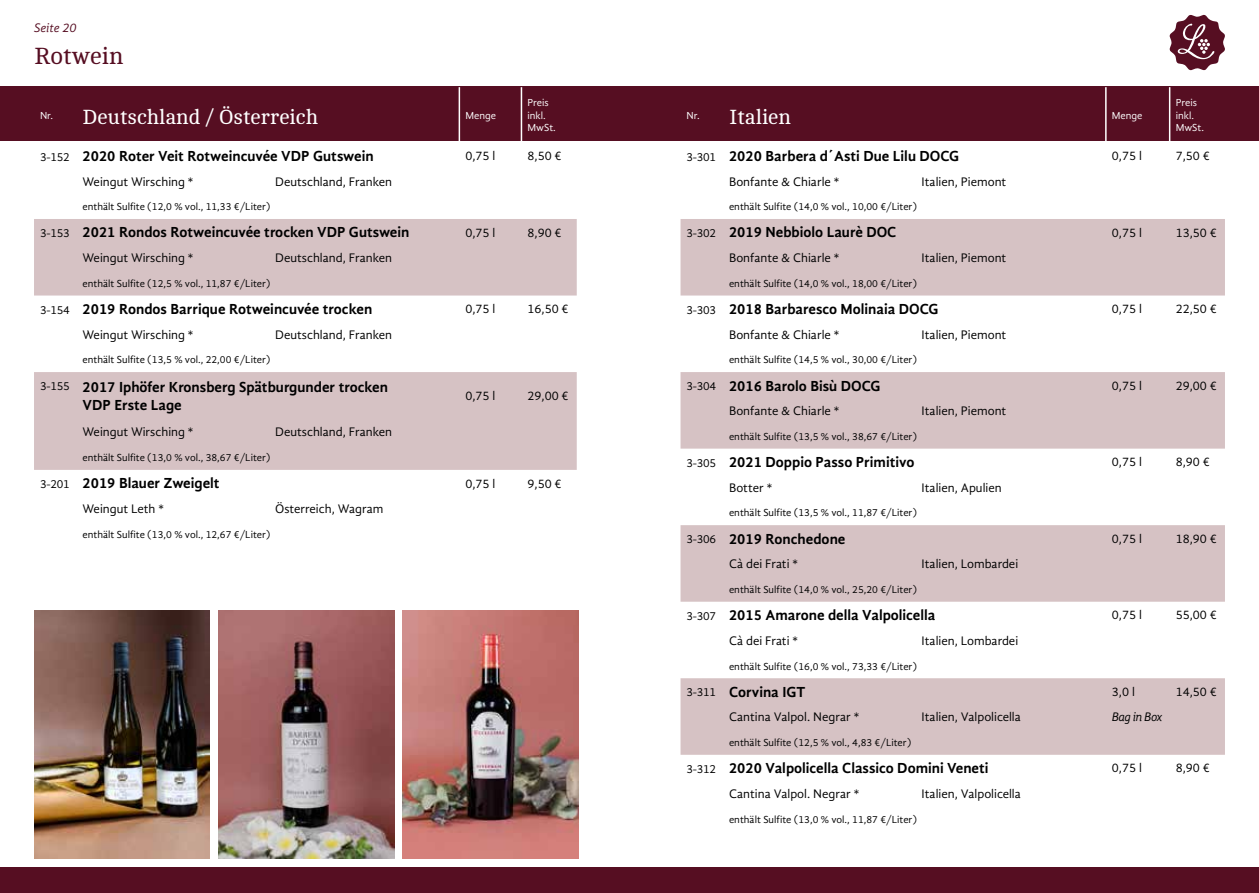
<style>
.page{position:relative;width:1259px;height:893px;background:#fff}
.page>*{position:absolute;margin:0;border:0;box-sizing:border-box;transform-origin:0 0}
.t1{font:24px "Cambo";color:#560e22}
.t2{font:21px "Cambo";color:#fff}
.t3{font:700 15px/18px "Gandhi Sans";color:#000}
.t4{font:12.75px "Gandhi Sans";color:#000}
.t5{font:italic 12.75px "Gandhi Sans";letter-spacing:-.04em;color:#000}
.t6{font:italic 12.75px "Gandhi Sans";color:#560e22}
.t7{font:10.5px "Gandhi Sans";color:#000}
.t8{font:10.5px/12.6px "Gandhi Sans";color:#fff}
.s1{font-weight:400;font-size:12px}
</style>
<div class="page">
<div style="left:0;top:86px;width:1259px;height:54px;background:#560e22"></div>
<svg style="left:34px;top:219px;width:543px;height:251px;fill:#d6c2c4"></svg>
<hr style="left:458px;top:87px;width:2px;height:55px;background:#fff">
<hr style="left:521px;top:87px;width:1px;height:55px;background:#fff">
<div style="left:0;top:867px;width:1259px;height:26px;background:#560e22"></div>
<svg style="left:1169px;top:14px;width:56px;height:57px"></svg>
<svg style="left:680px;top:219px;width:545px;height:536px;fill:#d6c2c4"></svg>
<hr style="left:1105px;top:87px;width:1px;height:55px;background:#fff">
<hr style="left:1169px;top:87px;width:1px;height:55px;background:#fff">
<img style="left:34px;top:610px;width:176px;height:249px">
<img style="left:403px;top:610px;width:175px;height:249px">
<img style="left:218px;top:610px;width:176px;height:249px">
<p class="t6" style="left:34px;top:21px;width:44px">Seite 20</p>
<h1 class="t1" style="left:34px;top:43px;width:91px">Rotwein</h1>
<h2 class="t2" style="left:40px;top:106px;width:279px"><sup>Nr.</sup> Deutschland / Österreich</h2>
<p class="t8" style="left:465px;top:109px;width:32px">Menge</p>
<p class="t8" style="left:527px;top:96px;width:30px">Preis inkl.<br>MwSt.</p>
<p class="t3" style="left:40px;top:147px;width:335px"><span class="s1">3-152</span> 2020 Roter Veit Rotweincuvée VDP Gutswein</p>
<p class="t4" style="left:465px;top:149px;width:32px">0,75 l</p>
<p class="t4" style="left:527px;top:149px;width:36px">8,50 €</p>
<p class="t4" style="left:83px;top:174px;width:112px">Weingut Wirsching *</p>
<p class="t4" style="left:275px;top:174px;width:119px">Deutschland, Franken</p>
<p class="t7" style="left:83px;top:201px;width:189px">enthält Sulfite (12,0 % vol., 11,33 €/Liter)</p>
<p class="t3" style="left:40px;top:223px;width:371px"><span class="s1">3-153</span> 2021 Rondos Rotweincuvée trocken VDP Gutswein</p>
<p class="t4" style="left:465px;top:225px;width:32px">0,75 l</p>
<p class="t4" style="left:527px;top:225px;width:36px">8,90 €</p>
<p class="t4" style="left:83px;top:251px;width:112px">Weingut Wirsching *</p>
<p class="t4" style="left:275px;top:251px;width:119px">Deutschland, Franken</p>
<p class="t7" style="left:83px;top:277px;width:189px">enthält Sulfite (12,5 % vol., 11,87 €/Liter)</p>
<p class="t3" style="left:40px;top:300px;width:334px"><span class="s1">3-154</span> 2019 Rondos Barrique Rotweincuvée trocken</p>
<p class="t4" style="left:465px;top:302px;width:32px">0,75 l</p>
<p class="t4" style="left:527px;top:302px;width:43px">16,50 €</p>
<p class="t4" style="left:83px;top:327px;width:112px">Weingut Wirsching *</p>
<p class="t4" style="left:275px;top:327px;width:119px">Deutschland, Franken</p>
<p class="t7" style="left:83px;top:354px;width:189px">enthält Sulfite (13,5 % vol., 22,00 €/Liter)</p>
<p class="t3" style="left:83px;top:378px;width:307px;text-indent:-43px"><span class="s1">3-155</span> 2017 Iphöfer Kronsberg Spätburgunder trocken<br>VDP Erste Lage</p>
<p class="t4" style="left:465px;top:389px;width:32px">0,75 l</p>
<p class="t4" style="left:527px;top:389px;width:43px">29,00 €</p>
<p class="t4" style="left:83px;top:425px;width:112px">Weingut Wirsching *</p>
<p class="t4" style="left:275px;top:425px;width:119px">Deutschland, Franken</p>
<p class="t7" style="left:83px;top:452px;width:189px">enthält Sulfite (13,0 % vol., 38,67 €/Liter)</p>
<p class="t3" style="left:40px;top:474px;width:181px"><span class="s1">3-201</span> 2019 Blauer Zweigelt</p>
<p class="t4" style="left:465px;top:476px;width:32px">0,75 l</p>
<p class="t4" style="left:527px;top:476px;width:36px">9,50 €</p>
<p class="t4" style="left:83px;top:501px;width:83px">Weingut Leth *</p>
<p class="t4" style="left:275px;top:501px;width:110px">Österreich, Wagram</p>
<p class="t7" style="left:83px;top:528px;width:189px">enthält Sulfite (13,0 % vol., 12,67 €/Liter)</p>
<h2 class="t2" style="left:686px;top:106px;width:106px"><sup>Nr.</sup> Italien</h2>
<p class="t8" style="left:1112px;top:109px;width:32px">Menge</p>
<p class="t8" style="left:1175px;top:96px;width:30px">Preis inkl.<br>MwSt.</p>
<p class="t3" style="left:686px;top:147px;width:274px"><span class="s1">3-301</span> 2020 Barbera d´Asti Due Lilu DOCG</p>
<p class="t4" style="left:1112px;top:149px;width:32px">0,75 l</p>
<p class="t4" style="left:1175px;top:149px;width:36px">7,50 €</p>
<p class="t4" style="left:729px;top:174px;width:112px">Bonfante &amp; Chiarle *</p>
<p class="t4" style="left:921px;top:174px;width:86px">Italien, Piemont</p>
<p class="t7" style="left:729px;top:201px;width:189px">enthält Sulfite (14,0 % vol., 10,00 €/Liter)</p>
<p class="t3" style="left:686px;top:223px;width:211px"><span class="s1">3-302</span> 2019 Nebbiolo Laurè DOC</p>
<p class="t4" style="left:1112px;top:225px;width:32px">0,75 l</p>
<p class="t4" style="left:1175px;top:225px;width:43px">13,50 €</p>
<p class="t4" style="left:729px;top:251px;width:112px">Bonfante &amp; Chiarle *</p>
<p class="t4" style="left:921px;top:251px;width:86px">Italien, Piemont</p>
<p class="t7" style="left:729px;top:277px;width:189px">enthält Sulfite (14,0 % vol., 18,00 €/Liter)</p>
<p class="t3" style="left:686px;top:300px;width:254px"><span class="s1">3-303</span> 2018 Barbaresco Molinaia DOCG</p>
<p class="t4" style="left:1112px;top:302px;width:32px">0,75 l</p>
<p class="t4" style="left:1175px;top:302px;width:43px">22,50 €</p>
<p class="t4" style="left:729px;top:327px;width:112px">Bonfante &amp; Chiarle *</p>
<p class="t4" style="left:921px;top:327px;width:86px">Italien, Piemont</p>
<p class="t7" style="left:729px;top:354px;width:189px">enthält Sulfite (14,5 % vol., 30,00 €/Liter)</p>
<p class="t3" style="left:686px;top:376px;width:196px"><span class="s1">3-304</span> 2016 Barolo Bisù DOCG</p>
<p class="t4" style="left:1112px;top:378px;width:32px">0,75 l</p>
<p class="t4" style="left:1175px;top:378px;width:43px">29,00 €</p>
<p class="t4" style="left:729px;top:404px;width:112px">Bonfante &amp; Chiarle *</p>
<p class="t4" style="left:921px;top:404px;width:86px">Italien, Piemont</p>
<p class="t7" style="left:729px;top:430px;width:189px">enthält Sulfite (13,5 % vol., 38,67 €/Liter)</p>
<p class="t3" style="left:686px;top:453px;width:229px"><span class="s1">3-305</span> 2021 Doppio Passo Primitivo</p>
<p class="t4" style="left:1112px;top:455px;width:32px">0,75 l</p>
<p class="t4" style="left:1175px;top:455px;width:36px">8,90 €</p>
<p class="t4" style="left:729px;top:480px;width:45px">Botter *</p>
<p class="t4" style="left:921px;top:480px;width:81px">Italien, Apulien</p>
<p class="t7" style="left:729px;top:507px;width:189px">enthält Sulfite (13,5 % vol., 11,87 €/Liter)</p>
<p class="t3" style="left:686px;top:530px;width:160px"><span class="s1">3-306</span> 2019 Ronchedone</p>
<p class="t4" style="left:1112px;top:531px;width:32px">0,75 l</p>
<p class="t4" style="left:1175px;top:531px;width:43px">18,90 €</p>
<p class="t4" style="left:729px;top:557px;width:70px">Cà dei Frati *</p>
<p class="t4" style="left:921px;top:557px;width:98px">Italien, Lombardei</p>
<p class="t7" style="left:729px;top:583px;width:189px">enthält Sulfite (14,0 % vol., 25,20 €/Liter)</p>
<p class="t3" style="left:686px;top:606px;width:250px"><span class="s1">3-307</span> 2015 Amarone della Valpolicella</p>
<p class="t4" style="left:1112px;top:608px;width:32px">0,75 l</p>
<p class="t4" style="left:1175px;top:608px;width:43px">55,00 €</p>
<p class="t4" style="left:729px;top:633px;width:70px">Cà dei Frati *</p>
<p class="t4" style="left:921px;top:633px;width:98px">Italien, Lombardei</p>
<p class="t7" style="left:729px;top:660px;width:189px">enthält Sulfite (16,0 % vol., 73,33 €/Liter)</p>
<p class="t3" style="left:686px;top:683px;width:121px"><span class="s1">3-311</span> Corvina IGT</p>
<p class="t4" style="left:1112px;top:684px;width:25px">3,0 l</p>
<p class="t4" style="left:1175px;top:684px;width:43px">14,50 €</p>
<p class="t4" style="left:729px;top:710px;width:132px">Cantina Valpol. Negrar *</p>
<p class="t4" style="left:921px;top:710px;width:101px">Italien, Valpolicella</p>
<p class="t5" style="left:1112px;top:710px;width:52px">Bag in Box</p>
<p class="t7" style="left:729px;top:736px;width:184px">enthält Sulfite (12,5 % vol., 4,83 €/Liter)</p>
<p class="t3" style="left:686px;top:759px;width:303px"><span class="s1">3-312</span> 2020 Valpolicella Classico Domini Veneti</p>
<p class="t4" style="left:1112px;top:761px;width:32px">0,75 l</p>
<p class="t4" style="left:1175px;top:761px;width:36px">8,90 €</p>
<p class="t4" style="left:729px;top:786px;width:132px">Cantina Valpol. Negrar *</p>
<p class="t4" style="left:921px;top:786px;width:101px">Italien, Valpolicella</p>
<p class="t7" style="left:729px;top:813px;width:189px">enthält Sulfite (13,0 % vol., 11,87 €/Liter)</p>
</div>
